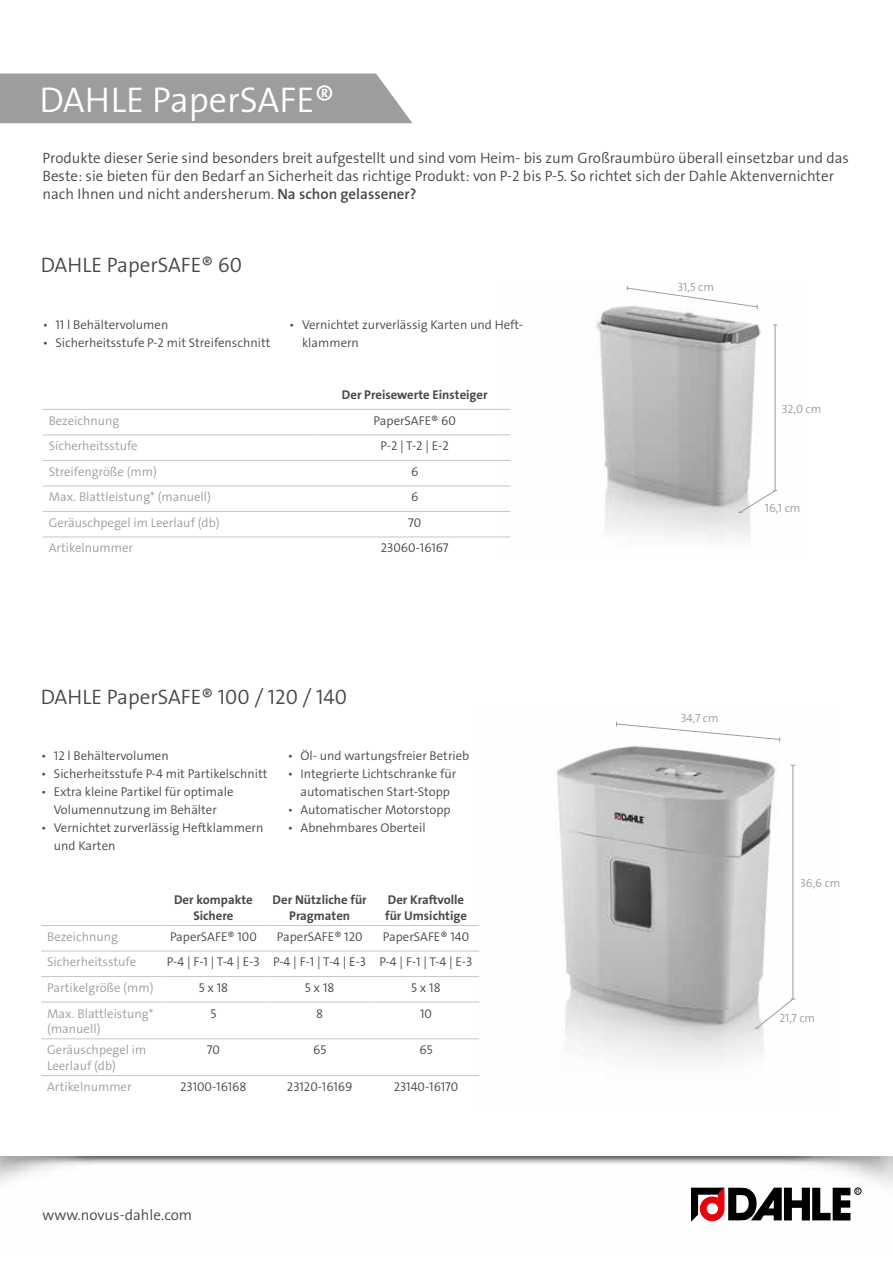
<style>
.page{position:relative;width:893px;height:1263px;background:#fff}
.page>*{position:absolute;margin:0;border:0;box-sizing:border-box;transform-origin:0 0}
.t1{font:300 36px "The Sans Os F";color:#fff}
.t2{font:300 21px "The Sans Os F";color:#474847}
.t3{font:300 15px/18px "The Sans Os F";color:#474847}
.t4{font:300 12.75px/18px "The Sans Os F";color:#474847;text-align:center}
.t5{font:300 12.75px/15.3px "The Sans Os F";color:#9c9e9e}
.t6{font:700 12.75px/15.3px "The Sans Os F";color:#474847;text-align:center}
.t7{font:300 12px "The Sans Os F";color:#9c9e9e}
.t8{font:300 11.85px "The Sans Os F";color:#9c9e9e}
.s1{font-weight:600}
</style>
<div class="page">
<img style="left:0;top:1156px;width:893px;height:65px">
<div style="left:854px;top:1188px;width:7px;height:6px;border:1px solid #000;border-radius:50%"></div>
<svg style="left:856px;top:1189px;width:4px;height:4px"></svg>
<svg style="left:691px;top:1187px;width:159px;height:35px"></svg>
<img style="left:501px;top:306px;width:277px;height:232px">
<img style="left:477px;top:721px;width:319px;height:355px">
<div style="left:0;top:73px;width:412px;height:50px;background:#9c9e9e"></div>
<hr style="left:41px;top:951px;width:119px;height:1px;background:#c5c7c7">
<hr style="left:160px;top:951px;width:107px;height:1px;background:#c5c7c7">
<hr style="left:267px;top:951px;width:106px;height:1px;background:#c5c7c7">
<hr style="left:373px;top:951px;width:106px;height:1px;background:#c5c7c7">
<hr style="left:41px;top:976px;width:119px;height:1px;background:#c5c7c7">
<hr style="left:160px;top:976px;width:107px;height:1px;background:#c5c7c7">
<hr style="left:267px;top:976px;width:106px;height:1px;background:#c5c7c7">
<hr style="left:373px;top:976px;width:106px;height:1px;background:#c5c7c7">
<hr style="left:41px;top:1002px;width:119px;height:1px;background:#c5c7c7">
<hr style="left:160px;top:1002px;width:107px;height:1px;background:#c5c7c7">
<hr style="left:267px;top:1002px;width:106px;height:1px;background:#c5c7c7">
<hr style="left:373px;top:1002px;width:106px;height:1px;background:#c5c7c7">
<hr style="left:41px;top:1075px;width:119px;height:1px;background:#c5c7c7">
<hr style="left:160px;top:1075px;width:107px;height:1px;background:#c5c7c7">
<hr style="left:267px;top:1075px;width:106px;height:1px;background:#c5c7c7">
<hr style="left:373px;top:1075px;width:106px;height:1px;background:#c5c7c7">
<hr style="left:41px;top:1038px;width:119px;height:1px;background:#c5c7c7">
<hr style="left:160px;top:1038px;width:107px;height:1px;background:#c5c7c7">
<hr style="left:267px;top:1038px;width:106px;height:1px;background:#c5c7c7">
<hr style="left:373px;top:1038px;width:106px;height:1px;background:#c5c7c7">
<hr style="left:41px;top:925px;width:119px;height:1px;background:#c5c7c7">
<hr style="left:160px;top:925px;width:107px;height:1px;background:#c5c7c7">
<hr style="left:267px;top:925px;width:106px;height:1px;background:#c5c7c7">
<hr style="left:373px;top:925px;width:106px;height:1px;background:#c5c7c7">
<hr style="left:792px;top:765px;width:1px;height:234px;background:#9c9e9e">
<svg style="left:754px;top:997px;width:41px;height:32px"></svg>
<svg style="left:615px;top:722px;width:166px;height:20px"></svg>
<hr style="left:43px;top:434px;width:276px;height:1px;background:#c5c7c7">
<hr style="left:319px;top:434px;width:191px;height:1px;background:#c5c7c7">
<hr style="left:43px;top:460px;width:276px;height:1px;background:#c5c7c7">
<hr style="left:319px;top:460px;width:191px;height:1px;background:#c5c7c7">
<hr style="left:43px;top:485px;width:276px;height:1px;background:#c5c7c7">
<hr style="left:319px;top:485px;width:191px;height:1px;background:#c5c7c7">
<hr style="left:43px;top:511px;width:276px;height:1px;background:#c5c7c7">
<hr style="left:319px;top:511px;width:191px;height:1px;background:#c5c7c7">
<hr style="left:43px;top:409px;width:276px;height:1px;background:#c5c7c7">
<hr style="left:319px;top:409px;width:191px;height:1px;background:#c5c7c7">
<hr style="left:43px;top:537px;width:276px;height:1px;background:#c5c7c7">
<hr style="left:319px;top:537px;width:191px;height:1px;background:#c5c7c7">
<hr style="left:775px;top:325px;width:1px;height:166px;background:#9c9e9e">
<svg style="left:738px;top:489px;width:39px;height:25px"></svg>
<svg style="left:626px;top:286px;width:132px;height:23px"></svg>
<h1 class="t1" style="left:40px;top:82px;width:297px">DAHLE PaperSAFE®</h1>
<p class="t3" style="left:43px;top:150px;width:808px">Produkte dieser Serie sind besonders breit aufgestellt und sind vom Heim- bis zum Großraumbüro überall einsetzbar und das<br>Beste: sie bieten für den Bedarf an Sicherheit das richtige Produkt: von P-2 bis P-5. So richtet sich der Dahle Aktenvernichter nach Ihnen und nicht andersherum. <span class="s1">Na schon gelassener?</span></p>
<h2 class="t2" style="left:41px;top:255px;width:203px">DAHLE PaperSAFE® 60</h2>
<p class="t4" style="left:43px;top:316px;width:127px">• 11 l Behältervolumen</p>
<p class="t4" style="left:43px;top:334px;width:229px">• Sicherheitsstufe P-2 mit Streifenschnitt</p>
<p class="t4" style="left:302px;top:316px;width:222px;text-align:left;text-indent:-13px">• Vernichtet zurverlässig Karten und Heft&shy;klammern</p>
<p class="t6" style="left:342px;top:388px;width:147px">Der Preisewerte Einsteiger</p>
<p class="t5" style="left:49px;top:413px;width:72px">Bezeichnung</p>
<p class="t4" style="left:374px;top:412px;width:84px">PaperSAFE® 60</p>
<p class="t5" style="left:49px;top:439px;width:91px">Sicherheitsstufe</p>
<p class="t4" style="left:381px;top:438px;width:70px">P-2 | T-2 | E-2</p>
<p class="t5" style="left:49px;top:465px;width:110px">Streifengröße (mm)</p>
<p class="t4" style="left:411px;top:463px;width:9px">6</p>
<p class="t5" style="left:49px;top:490px;width:164px">Max. Blattleistung* (manuell)</p>
<p class="t4" style="left:411px;top:489px;width:9px">6</p>
<p class="t5" style="left:49px;top:516px;width:172px">Geräuschpegel im Leerlauf (db)</p>
<p class="t4" style="left:408px;top:514px;width:14px">70</p>
<p class="t5" style="left:49px;top:541px;width:86px">Artikelnummer</p>
<p class="t4" style="left:381px;top:540px;width:69px">23060-16167</p>
<h2 class="t2" style="left:41px;top:686px;width:308px">DAHLE PaperSAFE® 100 / 120 / 140</h2>
<p class="t4" style="left:41px;top:747px;width:129px">• 12 l Behältervolumen</p>
<p class="t4" style="left:41px;top:765px;width:228px">• Sicherheitsstufe P-4 mit Partikelschnitt</p>
<p class="t4" style="left:41px;top:783px;width:194px">• Extra kleine Partikel für optimale<br>Volumennutzung im Behälter</p>
<p class="t4" style="left:54px;top:819px;width:211px;text-align:left;text-indent:-13px">• Vernichtet zurverlässig Heftklammern und Karten</p>
<p class="t4" style="left:288px;top:747px;width:183px">• Öl- und wartungsfreier Betrieb</p>
<p class="t4" style="left:288px;top:765px;width:170px">• Integrierte Lichtschranke für automatischen Start-Stopp</p>
<p class="t4" style="left:288px;top:801px;width:164px">• Automatischer Motorstopp</p>
<p class="t4" style="left:288px;top:819px;width:139px">• Abnehmbares Oberteil</p>
<p class="t6" style="left:174px;top:893px;width:80px">Der kompakte<br>Sichere</p>
<p class="t6" style="left:273px;top:893px;width:96px">Der Nützliche für<br>Pragmaten</p>
<p class="t6" style="left:385px;top:893px;width:83px;text-align:left">Der Kraftvolle für Umsichtige</p>
<p class="t5" style="left:47px;top:930px;width:72px">Bezeichnung</p>
<p class="t4" style="left:170px;top:928px;width:88px">PaperSAFE® 100</p>
<p class="t4" style="left:277px;top:928px;width:87px">PaperSAFE® 120</p>
<p class="t4" style="left:383px;top:928px;width:88px">PaperSAFE® 140</p>
<p class="t5" style="left:47px;top:955px;width:91px">Sicherheitsstufe</p>
<p class="t4" style="left:167px;top:954px;width:307px">P-4 | F-1 | T-4 | E-3 P-4 | F-1 | T-4 | E-3 P-4 | F-1 | T-4 | E-3</p>
<p class="t5" style="left:47px;top:981px;width:108px">Partikelgröße (mm)</p>
<p class="t4" style="left:199px;top:979px;width:31px">5 x 18</p>
<p class="t4" style="left:305px;top:979px;width:31px">5 x 18</p>
<p class="t4" style="left:411px;top:979px;width:31px">5 x 18</p>
<p class="t5" style="left:47px;top:1006px;width:108px">Max. Blattleistung* (manuell)</p>
<p class="t4" style="left:210px;top:1005px;width:7px">5</p>
<p class="t4" style="left:316px;top:1005px;width:8px">8</p>
<p class="t4" style="left:420px;top:1005px;width:13px">10</p>
<p class="t5" style="left:47px;top:1043px;width:101px">Geräuschpegel im<br>Leerlauf (db)</p>
<p class="t4" style="left:207px;top:1041px;width:14px">70</p>
<p class="t4" style="left:313px;top:1041px;width:15px">65</p>
<p class="t4" style="left:419px;top:1041px;width:15px">65</p>
<p class="t5" style="left:47px;top:1080px;width:86px">Artikelnummer</p>
<p class="t4" style="left:180px;top:1078px;width:68px">23100-16168</p>
<p class="t4" style="left:287px;top:1078px;width:67px">23120-16169</p>
<p class="t4" style="left:394px;top:1078px;width:66px">23140-16170</p>
<p class="t3" style="left:43px;top:1207px;width:151px">www.novus-dahle.com</p>
<p class="t7" style="left:677px;top:281px;width:38px">31,5 cm</p>
<p class="t7" style="left:782px;top:403px;width:41px">32,0 cm</p>
<p class="t7" style="left:765px;top:502px;width:37px">16,1 cm</p>
<p class="t8" style="left:681px;top:713px;width:40px">34,7 cm</p>
<p class="t8" style="left:800px;top:877px;width:42px">36,6 cm</p>
<p class="t8" style="left:779px;top:1012px;width:37px">21,7 cm</p>
</div>
